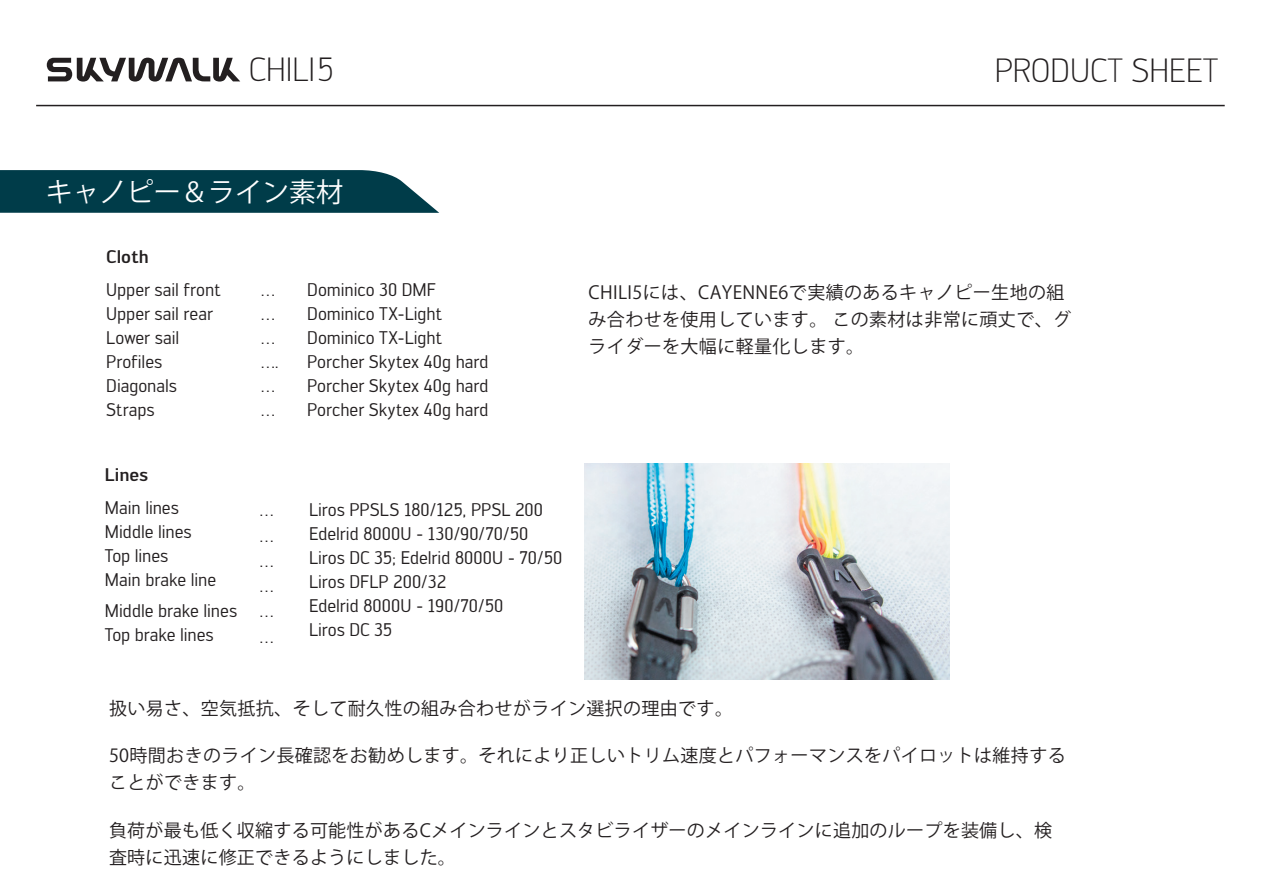
<style>
.page{position:relative;width:1263px;height:893px;background:#fff}
.page>*{position:absolute;margin:0;border:0;box-sizing:border-box;transform-origin:0 0}
.t1{font:300 33px "Engel";color:#231f20}
.t2{font:27px "Koz Go Pro";color:#fff}
.t3{font:18px/24px "Engel";color:#231f20;text-align:justify}
.t4{font:18px/27px "Koz Go Pro";letter-spacing:.02em;color:#231f20}
.t5{font:500 18px "Engel";color:#231f20}
</style>
<div class="page">
<hr style="left:36px;top:105px;width:1189px;height:1px;background:#231f20">
<svg style="left:47px;top:58px;width:193px;height:24px"></svg>
<svg style="left:0;top:170px;width:439px;height:43px;background:#114955"></svg>
<img style="left:584px;top:463px;width:365px;height:217px">
<h1 class="t1" style="left:249px;top:50px;width:87px">CHILI5</h1>
<h1 class="t1" style="left:995px;top:51px;width:225px">PRODUCT SHEET</h1>
<h2 class="t2" style="left:46px;top:174px;width:299px">キャノピー＆ライン素材</h2>
<p class="t5" style="left:106px;top:246px;width:44px">Cloth</p>
<p class="t3" style="left:106px;top:278px;width:116px">Upper sail front</p>
<p class="t3" style="left:261px;top:278px;width:16px">…</p>
<p class="t3" style="left:307px;top:278px;width:130px">Dominico 30 DMF</p>
<p class="t3" style="left:106px;top:302px;width:108px">Upper sail rear</p>
<p class="t3" style="left:261px;top:302px;width:16px">…</p>
<p class="t3" style="left:307px;top:302px;width:136px">Dominico TX-Light</p>
<p class="t3" style="left:106px;top:326px;width:74px">Lower sail</p>
<p class="t3" style="left:261px;top:326px;width:16px">…</p>
<p class="t3" style="left:307px;top:326px;width:136px">Dominico TX-Light</p>
<p class="t3" style="left:106px;top:350px;width:58px">Profiles</p>
<p class="t3" style="left:261px;top:350px;width:20px">….</p>
<p class="t3" style="left:307px;top:350px;width:183px">Porcher Skytex 40g hard</p>
<p class="t3" style="left:106px;top:374px;width:72px">Diagonals</p>
<p class="t3" style="left:261px;top:374px;width:16px">…</p>
<p class="t3" style="left:307px;top:374px;width:183px">Porcher Skytex 40g hard</p>
<p class="t3" style="left:106px;top:398px;width:50px">Straps</p>
<p class="t3" style="left:261px;top:398px;width:16px">…</p>
<p class="t3" style="left:307px;top:398px;width:183px">Porcher Skytex 40g hard</p>
<p class="t5" style="left:105px;top:464px;width:45px">Lines</p>
<p class="t3" style="left:105px;top:496px;width:113px;text-align:left">Main lines<br>Middle lines<br>Top lines<br>Main brake line</p>
<p class="t3" style="left:105px;top:574px;width:170px;line-height:24.6px;text-indent:154px">… Middle brake lines … Top brake lines</p>
<p class="t3" style="left:259px;top:624px;width:16px">…</p>
<p class="t3" style="left:259px;top:497px;width:16px;line-height:25.3px">… … …</p>
<p class="t3" style="left:309px;top:498px;width:255px;text-align:left">Liros PPSLS 180/125, PPSL 200<br>Edelrid 8000U - 130/90/70/50<br>Liros DC 35; Edelrid 8000U - 70/50<br>Liros DFLP 200/32<br>Edelrid 8000U - 190/70/50<br>Liros DC 35</p>
<p class="t4" style="left:588px;top:279px;width:484px">CHILI5には、CAYENNE6で実績のあるキャノピー生地の組み合わせを使用しています。 この素材は非常に頑丈で、グライダーを大幅に軽量化します。</p>
<p class="t4" style="left:109px;top:695px;width:625px">扱い易さ、空気抵抗、そして耐久性の組み合わせがライン選択の理由です。</p>
<p class="t4" style="left:109px;top:742px;width:958px">50時間おきのライン長確認をお勧めします。それにより正しいトリム速度とパフォーマンスをパイロットは維持することができます。</p>
<p class="t4" style="left:109px;top:817px;width:944px">負荷が最も低く収縮する可能性があるCメインラインとスタビライザーのメインラインに追加のループを装備し、検査時に迅速に修正できるようにしました。</p>
</div>
